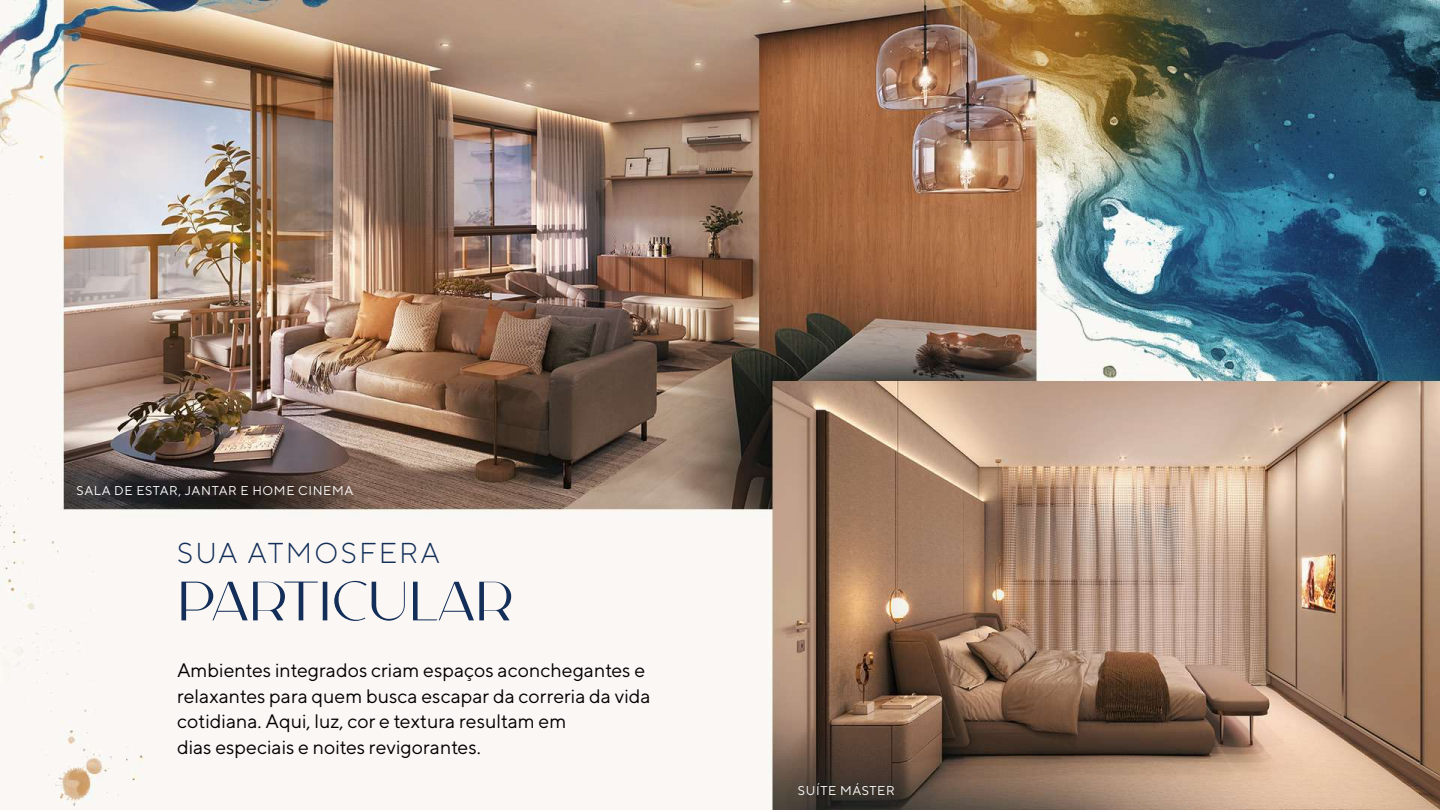
<style>
.page{position:relative;width:1440px;height:810px;background:#fff}
.page>*{position:absolute;margin:0;border:0;box-sizing:border-box;transform-origin:0 0}
.t1{font:300 56.25px "Carla Sans";color:#122e59}
.t2{font:300 28.72px "TT Norms";letter-spacing:.08em;color:#122e59}
.t3{font:19.5px/25.5px "TT Norms";color:#000}
.t4{font:12.75px "TT Norms";letter-spacing:.05em;color:#fff}
</style>
<div class="page">
<img style="left:0;top:0;width:1440px;height:810px">
<p class="t4" style="left:76px;top:483px;width:278px">SALA DE ESTAR, JANTAR E HOME CINEMA</p>
<h2 class="t2" style="left:177px;top:535px;width:265px">SUA ATMOSFERA</h2>
<h1 class="t1" style="left:177px;top:555px;width:338px">PARTICULAR</h1>
<p class="t3" style="left:177px;top:657px;width:475px">Ambientes integrados criam espaços aconchegantes e relaxantes para quem busca escapar da correria da vida cotidiana. Aqui, luz, cor e textura resultam em<br>dias especiais e noites revigorantes.</p>
<p class="t4" style="left:798px;top:783px;width:98px">SUÍTE MÁSTER</p>
</div>
